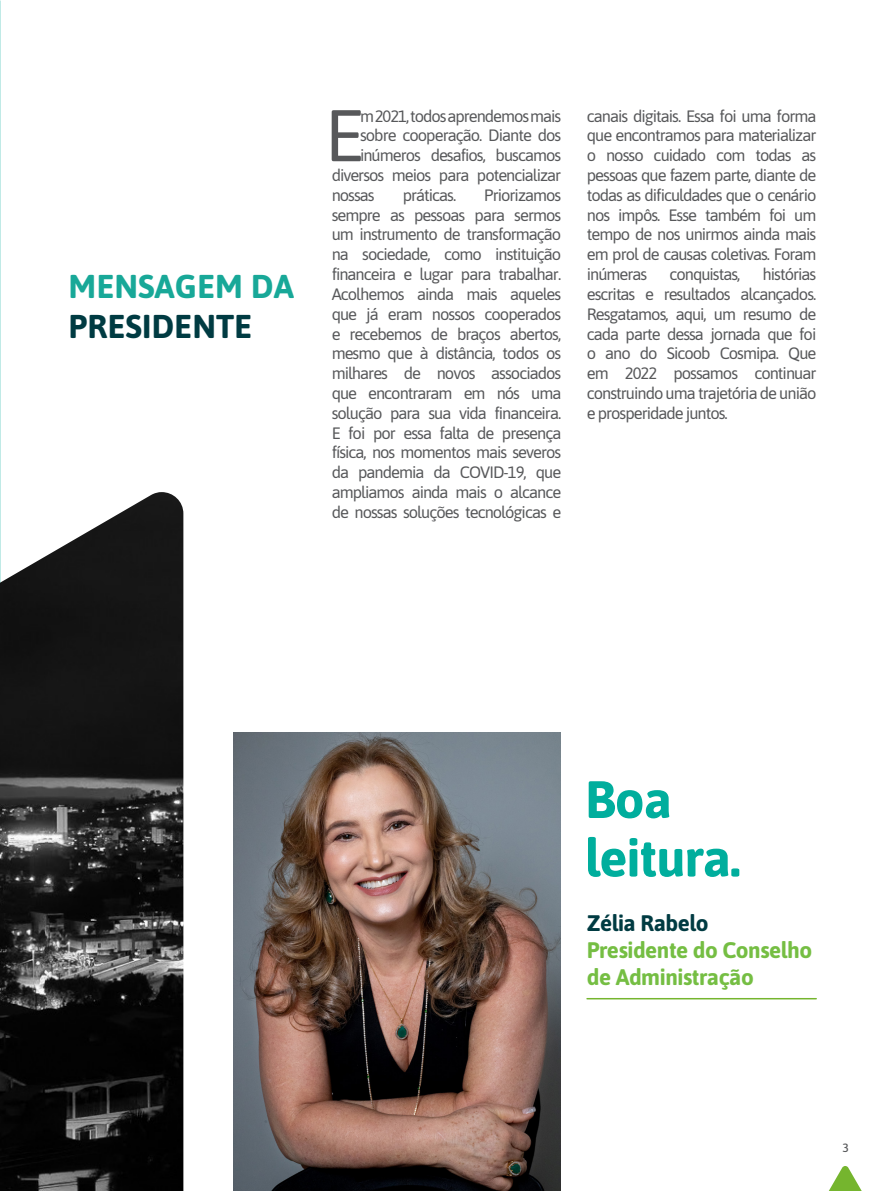
<style>
.page{position:relative;width:893px;height:1191px;background:#fff}
.page>*{position:absolute;margin:0;border:0;box-sizing:border-box;transform-origin:0 0}
.t1{font:72.9px "Asap";color:#57585a}
.t2{font:700 52.5px/58.5px "Asap";letter-spacing:-.02em;color:#00ae9d}
.t3{font:700 33px "Asap";color:#18a898}
.t4{font:700 33px "Asap";color:#003b42}
.t5{font:700 22.5px "Asap";letter-spacing:-.02em;color:#75be43}
.t6{font:700 22.5px "Asap";letter-spacing:-.02em;color:#003b42}
.t7{font:16.5px/19.8px "Asap";letter-spacing:-.06em;color:#57585a;text-align:justify}
.t8{font:500 12px "Asap";color:#57585a}
</style>
<div class="page">
<svg style="left:829px;top:1166px;width:33px;height:25px"></svg>
<img style="left:0;top:492px;width:183px;height:699px">
<hr style="left:587px;top:998px;width:229px;height:1px;background:#75b52e">
<img style="left:233px;top:732px;width:327px;height:459px">
<p class="t3" style="left:69px;top:263px;width:227px">MENSAGEM DA</p>
<p class="t4" style="left:69px;top:303px;width:185px">PRESIDENTE</p>
<p class="t1" style="left:325px;top:85px;width:41px">E</p>
<p class="t7" style="left:360px;top:105px;width:203px">m 2021, todos aprendemos mais</p>
<p class="t7" style="left:360px;top:125px;width:203px">sobre cooperação. Diante dos</p>
<p class="t7" style="left:360px;top:145px;width:203px">inúmeros desafios, buscamos</p>
<p class="t7" style="left:332px;top:164px;width:231px">diversos meios para potencializar</p>
<p class="t7" style="left:332px;top:184px;width:45px">nossas</p>
<p class="t7" style="left:403px;top:184px;width:55px">práticas.</p>
<p class="t7" style="left:332px;top:184px;width:231px;text-indent:153px">Priorizamos sempre as pessoas para sermos um instrumento de transformação na sociedade, como instituição financeira e lugar para trabalhar.<br>Acolhemos ainda mais aqueles que já eram nossos cooperados e recebemos de braços abertos, mesmo que à distância, todos os milhares de novos associados que encontraram em nós uma solução para sua vida financeira.<br>E foi por essa falta de presença física, nos momentos mais severos da pandemia da COVID-19, que ampliamos ainda mais o alcance de nossas soluções tecnológicas e</p>
<p class="t7" style="left:587px;top:105px;width:231px">canais digitais. Essa foi uma forma que encontramos para materializar o nosso cuidado com todas as pessoas que fazem parte, diante de todas as dificuldades que o cenário nos impôs. Esse também foi um tempo de nos unirmos ainda mais em prol de causas coletivas. Foram inúmeras</p>
<p class="t7" style="left:587px;top:263px;width:231px;text-indent:176px">histórias escritas e resultados alcançados.<br>Resgatamos, aqui, um resumo de cada parte dessa jornada que foi o ano do Sicoob Cosmipa. Que em 2022 possamos continuar construindo uma trajetória de união e prosperidade juntos.</p>
<p class="t7" style="left:669px;top:263px;width:73px">conquistas,</p>
<p class="t2" style="left:585px;top:768px;width:157px">Boa leitura.</p>
<p class="t6" style="left:587px;top:907px;width:123px">Zélia Rabelo</p>
<p class="t5" style="left:587px;top:934px;width:227px">Presidente do Conselho</p>
<p class="t5" style="left:587px;top:961px;width:168px">de Administração</p>
<p class="t8" style="left:842px;top:1139px;width:8px">3</p>
</div>
